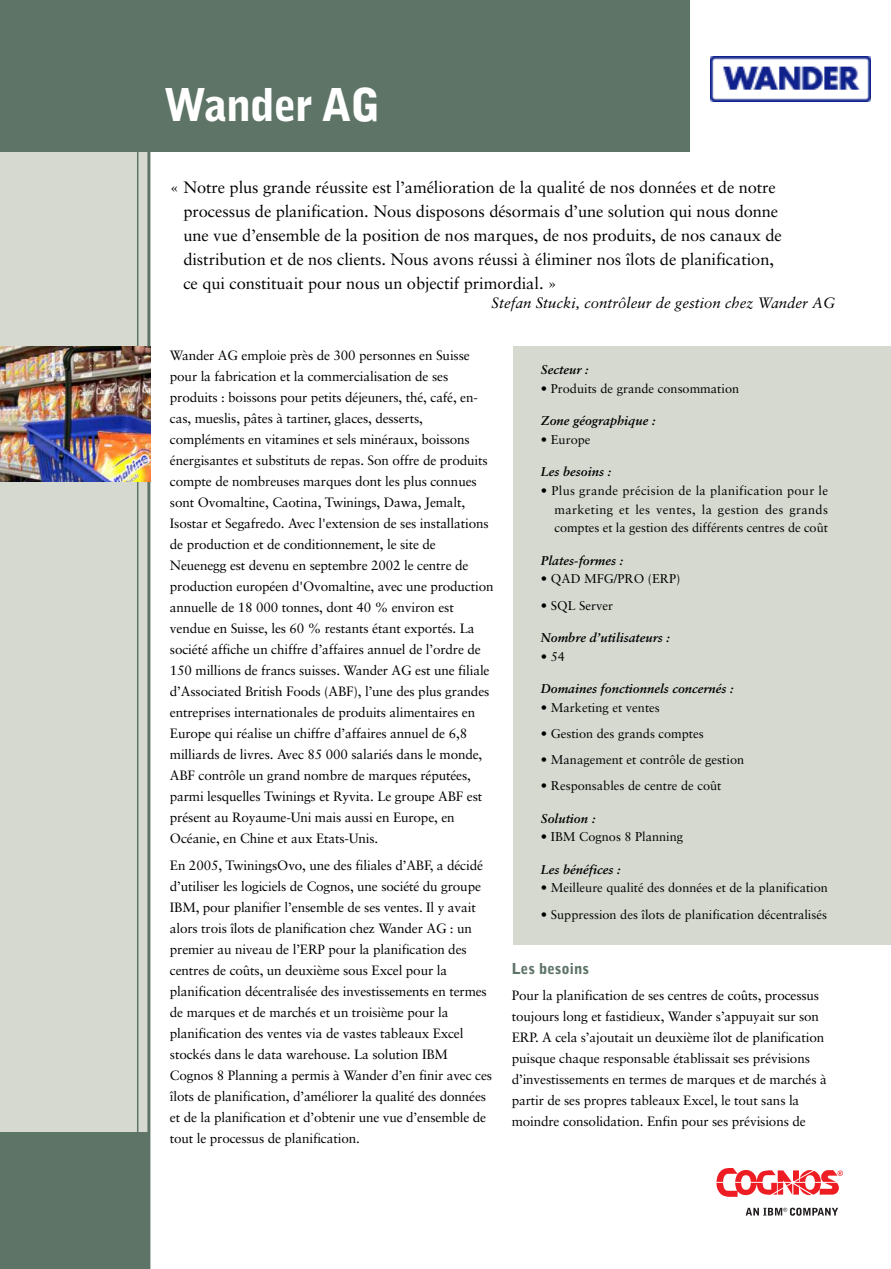
<style>
.page{position:relative;width:891px;height:1269px;background:#fff}
.page>*{position:absolute;margin:0;border:0;box-sizing:border-box;transform-origin:0 0}
.t1{font:900 45px "Bell Gothic";letter-spacing:-.02em;color:#fff}
.t2{font:16.5px/24px "Sabon";letter-spacing:-.005em;color:#000}
.t3{font:italic 15px "Sabon";color:#000}
.t4{font:900 15px "Bell Gothic";color:#5e7467}
.t5{font:13.5px/21px "Sabon";letter-spacing:-.01em;color:#000}
.t6{font:12.75px/18.8px "Sabon";color:#000;text-align:justify}
.t7{font:italic 700 12.75px "Sabon";color:#000}
</style>
<div class="page">
<div style="left:0;top:152px;width:150px;height:980px;background:#d6d9d0"></div>
<div style="left:0;top:0;width:690px;height:152px;background:#5e7467"></div>
<div style="left:0;top:1132px;width:150px;height:137px;background:#5e7467"></div>
<img style="left:710px;top:56px;width:161px;height:45px">
<div style="left:513px;top:347px;width:378px;height:598px;background:#d6d9d0"></div>
<hr style="left:137px;top:152px;width:1px;height:1117px;background:#5e7467">
<hr style="left:147px;top:152px;width:3px;height:1117px;background:#5e7467">
<img style="left:0;top:347px;width:150px;height:134px">
<svg style="left:716px;top:1168px;width:127px;height:29px"></svg>
<svg style="left:746px;top:1208px;width:92px;height:8px"></svg>
<h1 class="t1" style="left:164px;top:88px;width:218px">Wander AG</h1>
<p class="t2" style="left:183px;top:176px;width:600px;text-indent:-13px">« Notre plus grande réussite est l’amélioration de la qualité de nos données et de notre processus de planification. Nous disposons désormais d’une solution qui nous donne une vue d’ensemble de la position de nos marques, de nos produits, de nos canaux de distribution et de nos clients. Nous avons réussi à éliminer nos îlots de planification, ce qui constituait pour nous un objectif primordial. »</p>
<p class="t3" style="left:492px;top:297px;width:345px">Stefan Stucki, contrôleur de gestion chez Wander AG</p>
<p class="t5" style="left:170px;top:346px;width:325px">Wander AG emploie près de 300 personnes en Suisse pour la fabrication et la commercialisation de ses produits : boissons pour petits déjeuners, thé, café, en&shy;cas, mueslis, pâtes à tartiner, glaces, desserts, compléments en vitamines et sels minéraux, boissons énergisantes et substituts de repas. Son offre de produits compte de nombreuses marques dont les plus connues sont Ovomaltine, Caotina, Twinings, Dawa, Jemalt, Isostar et Segafredo. Avec l'extension de ses installations de production et de conditionnement, le site de Neuenegg est devenu en septembre 2002 le centre de production européen d'Ovomaltine, avec une production annuelle de 18 000 tonnes, dont 40 % environ est vendue en Suisse, les 60 % restants étant exportés. La société affiche un chiffre d’affaires annuel de l’ordre de 150 millions de francs suisses. Wander AG est une filiale d’Associated British Foods (ABF), l’une des plus grandes entreprises internationales de produits alimentaires en Europe qui réalise un chiffre d’affaires annuel de 6,8 milliards de livres. Avec 85 000 salariés dans le monde, ABF contrôle un grand nombre de marques réputées, parmi lesquelles Twinings et Ryvita. Le groupe ABF est présent au Royaume-Uni mais aussi en Europe, en Océanie, en Chine et aux Etats-Unis.</p>
<p class="t5" style="left:170px;top:856px;width:324px">En 2005, TwiningsOvo, une des filiales d’ABF, a décidé d’utiliser les logiciels de Cognos, une société du groupe IBM, pour planifier l’ensemble de ses ventes. Il y avait alors trois îlots de planification chez Wander AG : un premier au niveau de l’ERP pour la planification des centres de coûts, un deuxième sous Excel pour la planification décentralisée des investissements en termes de marques et de marchés et un troisième pour la planification des ventes via de vastes tableaux Excel stockés dans le data warehouse. La solution IBM Cognos 8 Planning a permis à Wander d’en finir avec ces îlots de planification, d’améliorer la qualité des données et de la planification et d’obtenir une vue d’ensemble de tout le processus de planification.</p>
<p class="t7" style="left:541px;top:364px;width:49px">Secteur :</p>
<p class="t6" style="left:541px;top:380px;width:200px">• Produits de grande consommation</p>
<p class="t7" style="left:541px;top:415px;width:116px">Zone géographique :</p>
<p class="t6" style="left:541px;top:431px;width:51px">• Europe</p>
<p class="t7" style="left:541px;top:466px;width:72px">Les besoins :</p>
<p class="t6" style="left:554px;top:482px;width:275px;text-indent:-13px">• Plus grande précision de la planification pour le marketing et les ventes, la gestion des grands comptes et la gestion des différents centres de coût</p>
<p class="t7" style="left:541px;top:555px;width:84px">Plates-formes :</p>
<p class="t6" style="left:541px;top:571px;width:141px">• QAD MFG/PRO (ERP)</p>
<p class="t6" style="left:541px;top:597px;width:74px">• SQL Server</p>
<p class="t7" style="left:541px;top:632px;width:130px">Nombre d’utilisateurs :</p>
<p class="t6" style="left:541px;top:648px;width:26px">• 54</p>
<p class="t7" style="left:541px;top:683px;width:194px">Domaines fonctionnels concernés :</p>
<p class="t6" style="left:541px;top:699px;width:120px">• Marketing et ventes</p>
<p class="t6" style="left:541px;top:725px;width:164px">• Gestion des grands comptes</p>
<p class="t6" style="left:541px;top:751px;width:205px">• Management et contrôle de gestion</p>
<p class="t6" style="left:541px;top:778px;width:182px">• Responsables de centre de coût</p>
<p class="t7" style="left:541px;top:813px;width:56px">Solution :</p>
<p class="t6" style="left:541px;top:829px;width:144px">• IBM Cognos 8 Planning</p>
<p class="t7" style="left:541px;top:864px;width:81px">Les bénéfices :</p>
<p class="t6" style="left:541px;top:880px;width:289px">• Meilleure qualité des données et de la planification</p>
<p class="t6" style="left:541px;top:906px;width:288px">• Suppression des îlots de planification décentralisés</p>
<p class="t4" style="left:512px;top:963px;width:79px">Les besoins</p>
<p class="t5" style="left:512px;top:985px;width:317px">Pour la planification de ses centres de coûts, processus toujours long et fastidieux, Wander s’appuyait sur son ERP. A cela s’ajoutait un deuxième îlot de planification puisque chaque responsable établissait ses prévisions d’investissements en termes de marques et de marchés à partir de ses propres tableaux Excel, le tout sans la moindre consolidation. Enfin pour ses prévisions de</p>
</div>
